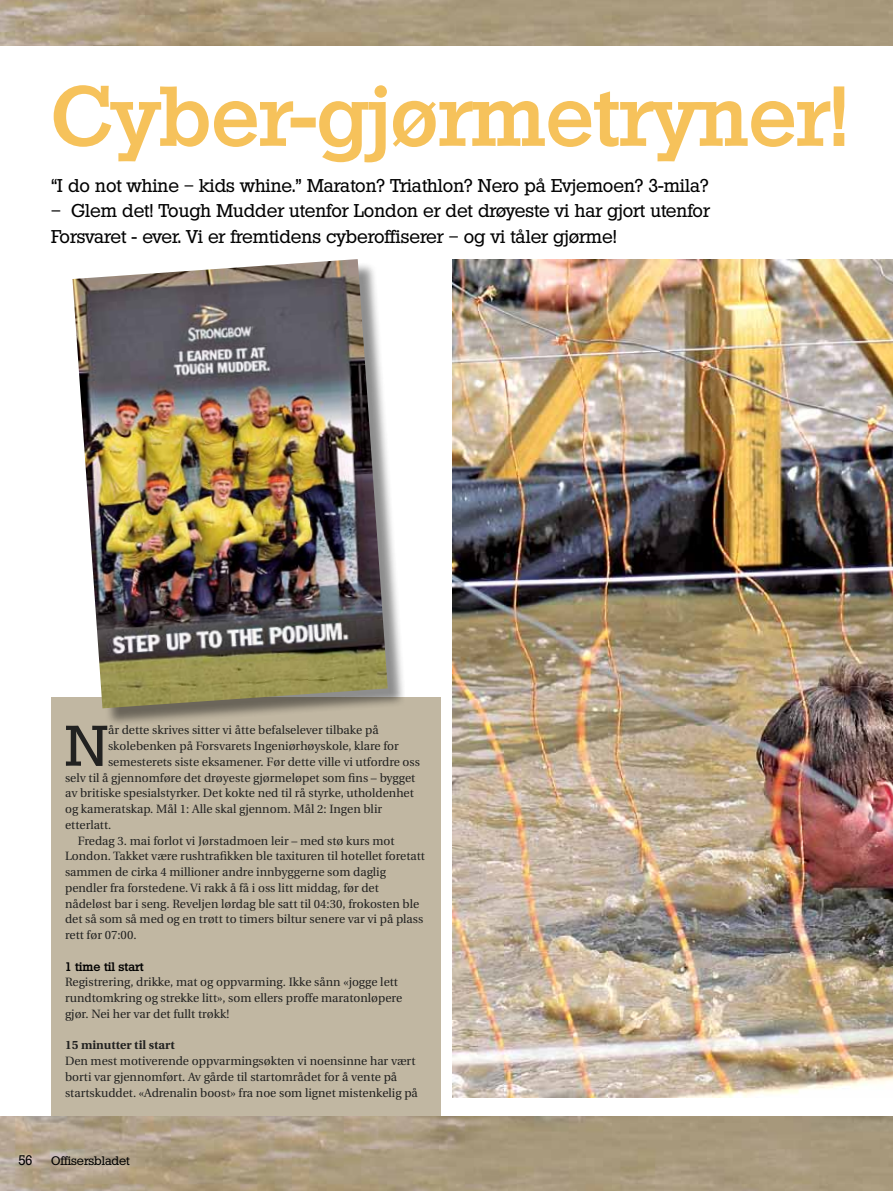
<style>
.page{position:relative;width:893px;height:1191px;background:#fff}
.page>*{position:absolute;margin:0;border:0;box-sizing:border-box;transform-origin:0 0}
.t1{font:500 82.5px "Stafford Serial";color:#f6c25b}
.t2{font:55.65px "Stafford Serial";color:#222221}
.t3{font:18px/25.5px "Stafford Serial";color:#000}
.t4{font:13.5px "Stafford Serial";color:#000}
.t5{font:12px/15.8px "Utopia";color:#222221}
.t6{font:700 12px "Utopia";color:#222221}
.t7{font:12px "Stafford Serial";color:#000}
.t8{font:500 12px "Stafford Serial";color:#000}
</style>
<div class="page">
<div style="left:51px;top:697px;width:389px;height:494px;background:#c1b7a2"></div>
<img style="left:0;top:1116px;width:893px;height:75px">
<img style="left:453px;top:259px;width:440px;height:839px">
<img style="left:0;top:0;width:893px;height:46px">
<div style="left:75px;top:262px;width:331px;height:464px;background:#000;opacity:.45"></div>
<img style="left:72px;top:259px;width:316px;height:449px">
<h1 class="t1" style="left:51px;top:68px;width:799px">Cyber-gjørmetryner!</h1>
<h3 class="t3" style="left:51px;top:172px;width:659px">“I do not whine – kids whine.” Maraton? Triathlon? Nero på Evjemoen? 3-mila?</h3>
<h3 class="t3" style="left:51px;top:198px;width:660px">– Glem det! Tough Mudder utenfor London er det drøyeste vi har gjort utenfor<br>Forsvaret - ever. Vi er fremtidens cyberoffiserer – og vi tåler gjørme!</h3>
<h2 class="t2" style="left:65px;top:713px;width:44px">N</h2>
<p class="t5" style="left:108px;top:722px;width:272px">år dette skrives sitter vi åtte befalselever tilbake på</p>
<p class="t5" style="left:108px;top:738px;width:292px">skolebenken på Forsvarets Ingeniørhøyskole, klare for</p>
<p class="t5" style="left:108px;top:754px;width:313px">semesterets siste eksamener. Før dette ville vi utfordre oss</p>
<p class="t5" style="left:65px;top:770px;width:352px">selv til å gjennomføre det drøyeste gjørmeløpet som fins – bygget</p>
<p class="t5" style="left:65px;top:785px;width:350px">av britiske spesialstyrker. Det kokte ned til rå styrke, utholdenhet</p>
<p class="t5" style="left:65px;top:801px;width:319px">og kameratskap. Mål 1: Alle skal gjennom. Mål 2: Ingen blir</p>
<p class="t5" style="left:65px;top:817px;width:48px">etterlatt.</p>
<p class="t5" style="left:78px;top:832px;width:318px">Fredag 3. mai forlot vi Jørstadmoen leir – med stø kurs mot</p>
<p class="t5" style="left:65px;top:848px;width:361px">London. Takket være rushtrafikken ble taxituren til hotellet foretatt</p>
<p class="t5" style="left:65px;top:864px;width:322px">sammen de cirka 4 millioner andre innbyggerne som daglig</p>
<p class="t5" style="left:65px;top:880px;width:315px">pendler fra forstedene. Vi rakk å få i oss litt middag, før det</p>
<p class="t5" style="left:65px;top:895px;width:356px">nådeløst bar i seng. Reveljen lørdag ble satt til 04:30, frokosten ble</p>
<p class="t5" style="left:65px;top:911px;width:360px">det så som så med og en trøtt to timers biltur senere var vi på plass</p>
<p class="t5" style="left:65px;top:927px;width:73px">rett før 07:00.</p>
<p class="t8" style="left:65px;top:959px;width:80px">1 time til start</p>
<p class="t5" style="left:65px;top:974px;width:339px">Registrering, drikke, mat og oppvarming. Ikke sånn «jogge lett rundtomkring og strekke litt», som ellers proffe maratonløpere gjør. Nei her var det fullt trøkk!</p>
<p class="t6" style="left:65px;top:1038px;width:111px">15 minutter til start</p>
<p class="t5" style="left:65px;top:1053px;width:354px">Den mest motiverende oppvarmingsøkten vi noensinne har vært borti var gjennomført. Av gårde til startområdet for å vente på startskuddet. «Adrenalin boost» fra noe som lignet mistenkelig på</p>
<p class="t4" style="left:19px;top:1151px;width:15px">56</p>
<p class="t7" style="left:51px;top:1153px;width:80px">Offisersbladet</p>
</div>
